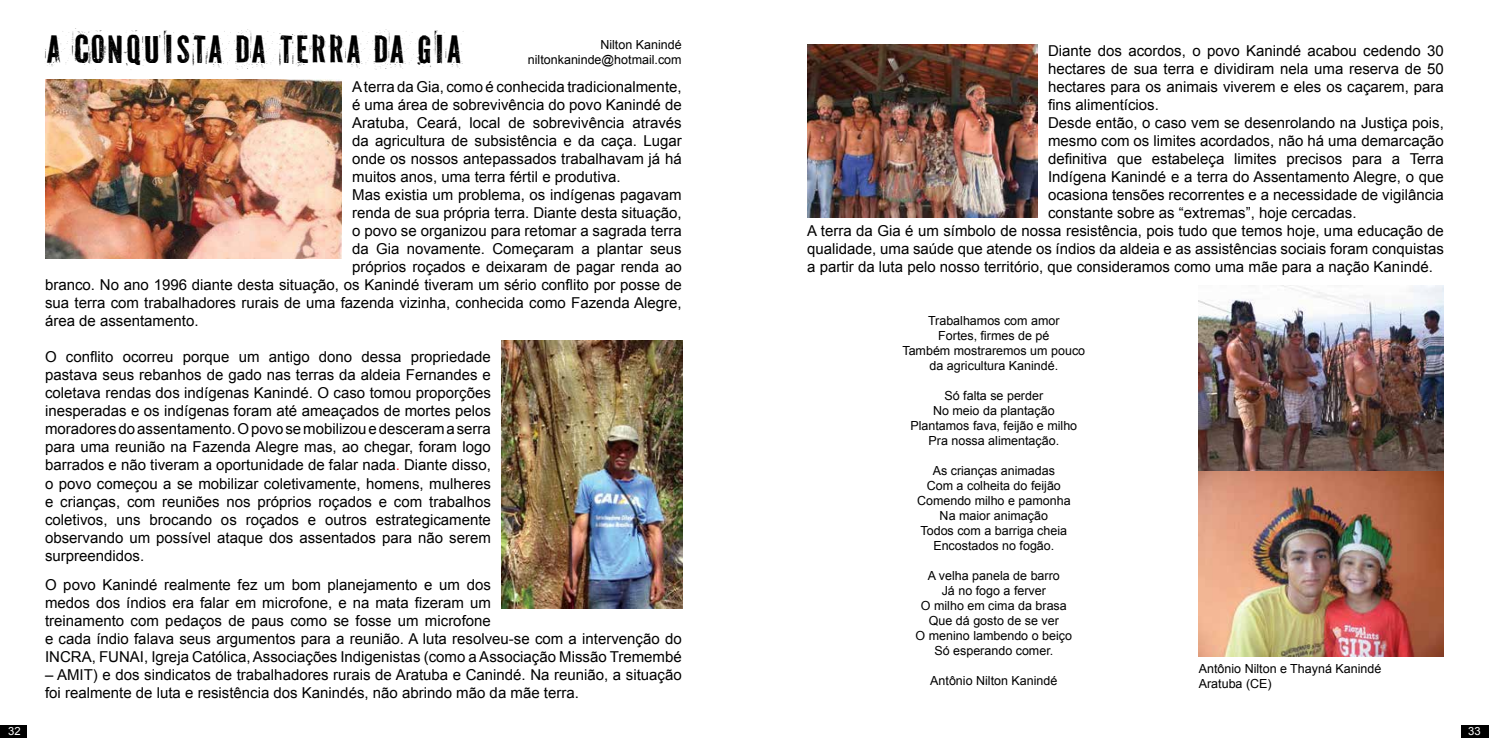
<style>
.page{position:relative;width:1489px;height:745px;background:#fff}
.page>*{position:absolute;margin:0;border:0;box-sizing:border-box;transform-origin:0 0}
.t1{font:37.5px "PF Fuel Pro";color:#000}
.t2{font:15px/18px "Arial";color:#000}
.t3{font:12.5px/15px "Arial";color:#000;text-align:center}
.t4{font:11.25px "Arial";color:#fff}
.s1{color:#f00}
</style>
<div class="page">
<img style="left:45px;top:80px;width:296px;height:178px">
<img style="left:501px;top:340px;width:181px;height:267px">
<img style="left:807px;top:45px;width:230px;height:172px">
<img style="left:1198px;top:285px;width:245px;height:370px">
<div style="left:0;top:724px;width:27px;height:12px;background:#000"></div>
<div style="left:1460px;top:724px;width:28px;height:12px;background:#000"></div>
<h1 class="t1" style="left:45px;top:22px;width:419px">A CONQUISTA DA TERRA DA GIA</h1>
<p class="t3" style="left:528px;top:37px;width:155px;text-align:right">Nilton Kanindé niltonkaninde@hotmail.com</p>
<p class="t2" style="left:352px;top:78px;width:331px">A terra da Gia, como é conhecida tradicionalmente,</p>
<p class="t2" style="left:352px;top:96px;width:331px">é uma área de sobrevivência do povo Kanindé de</p>
<p class="t2" style="left:352px;top:114px;width:331px">Aratuba, Ceará, local de sobrevivência através</p>
<p class="t2" style="left:352px;top:132px;width:331px">da agricultura de subsistência e da caça. Lugar</p>
<p class="t2" style="left:352px;top:150px;width:331px">onde os nossos antepassados trabalhavam já há</p>
<p class="t2" style="left:352px;top:168px;width:270px">muitos anos, uma terra fértil e produtiva.</p>
<p class="t2" style="left:352px;top:186px;width:331px">Mas existia um problema, os indígenas pagavam</p>
<p class="t2" style="left:352px;top:204px;width:331px">renda de sua própria terra. Diante desta situação,</p>
<p class="t2" style="left:352px;top:222px;width:331px">o povo se organizou para retomar a sagrada terra</p>
<p class="t2" style="left:352px;top:240px;width:331px">da Gia novamente. Começaram a plantar seus</p>
<p class="t2" style="left:352px;top:258px;width:331px">próprios roçados e deixaram de pagar renda ao</p>
<p class="t2" style="left:45px;top:276px;width:638px">branco. No ano 1996 diante desta situação, os Kanindé tiveram um sério conflito por posse de</p>
<p class="t2" style="left:45px;top:294px;width:638px">sua terra com trabalhadores rurais de uma fazenda vizinha, conhecida como Fazenda Alegre,</p>
<p class="t2" style="left:45px;top:312px;width:155px">área de assentamento.</p>
<p class="t2" style="left:45px;top:348px;width:447px;text-align:justify">O conflito ocorreu porque um antigo dono dessa propriedade pastava seus rebanhos de gado nas terras da aldeia Fernandes e coletava rendas dos indígenas Kanindé. O caso tomou proporções inesperadas e os indígenas foram até ameaçados de mortes pelos moradores do assentamento. O povo se mobilizou e desceram a serra para uma reunião na Fazenda Alegre mas, ao chegar, foram logo barrados e não tiveram a oportunidade de falar nada<span class="s1">.</span> Diante disso, o povo começou a se mobilizar coletivamente, homens, mulheres e crianças, com reuniões nos próprios roçados e com trabalhos coletivos, uns brocando os roçados e outros estrategicamente observando um possível ataque dos assentados para não serem surpreendidos.</p>
<p class="t2" style="left:45px;top:575px;width:638px">O povo Kanindé realmente fez um bom planejamento e um dos<br>medos dos índios era falar em microfone, e na mata fizeram um<br>treinamento com pedaços de paus como se fosse um microfone<br>e cada índio falava seus argumentos para a reunião. A luta resolveu-se com a intervenção do INCRA, FUNAI, Igreja Católica, Associações Indigenistas (como a Associação Missão Tremembé</p>
<p class="t2" style="left:45px;top:665px;width:638px">– AMIT) e dos sindicatos de trabalhadores rurais de Aratuba e Canindé. Na reunião, a situação foi realmente de luta e resistência dos Kanindés, não abrindo mão da mãe terra.</p>
<p class="t2" style="left:1047px;top:42px;width:397px">Diante dos acordos, o povo Kanindé acabou cedendo 30</p>
<p class="t2" style="left:1047px;top:60px;width:397px">hectares de sua terra e dividiram nela uma reserva de 50</p>
<p class="t2" style="left:1047px;top:78px;width:397px">hectares para os animais viverem e eles os caçarem, para</p>
<p class="t2" style="left:1047px;top:96px;width:112px">fins alimentícios.</p>
<p class="t2" style="left:1047px;top:114px;width:397px">Desde então, o caso vem se desenrolando na Justiça pois,</p>
<p class="t2" style="left:1047px;top:132px;width:397px">mesmo com os limites acordados, não há uma demarcação</p>
<p class="t2" style="left:1047px;top:150px;width:397px">definitiva que estabeleça limites precisos para a Terra</p>
<p class="t2" style="left:1047px;top:168px;width:397px">Indígena Kanindé e a terra do Assentamento Alegre, o que</p>
<p class="t2" style="left:1047px;top:186px;width:397px">ocasiona tensões recorrentes e a necessidade de vigilância</p>
<p class="t2" style="left:1047px;top:204px;width:310px">constante sobre as “extremas”, hoje cercadas.</p>
<p class="t2" style="left:807px;top:222px;width:638px">A terra da Gia é um símbolo de nossa resistência, pois tudo que temos hoje, uma educação de</p>
<p class="t2" style="left:807px;top:240px;width:638px">qualidade, uma saúde que atende os índios da aldeia e as assistências sociais foram conquistas</p>
<p class="t2" style="left:807px;top:258px;width:627px">a partir da luta pelo nosso território, que consideramos como uma mãe para a nação Kanindé.</p>
<p class="t3" style="left:902px;top:312px;width:184px">Trabalhamos com amor<br>Fortes, firmes de pé<br>Também mostraremos um pouco da agricultura Kanindé.</p>
<p class="t3" style="left:910px;top:387px;width:168px">Só falta se perder<br>No meio da plantação<br>Plantamos fava, feijão e milho<br>Pra nossa alimentação.</p>
<p class="t3" style="left:917px;top:462px;width:155px">As crianças animadas<br>Com a colheita do feijão<br>Comendo milho e pamonha<br>Na maior animação<br>Todos com a barriga cheia<br>Encostados no fogão.</p>
<p class="t3" style="left:915px;top:567px;width:158px">A velha panela de barro<br>Já no fogo a ferver<br>O milho em cima da brasa<br>Que dá gosto de se ver<br>O menino lambendo o beiço<br>Só esperando comer.</p>
<p class="t3" style="left:930px;top:672px;width:129px">Antônio Nilton Kanindé</p>
<p class="t3" style="left:1198px;top:660px;width:184px;text-align:left">Antônio Nilton e Thayná Kanindé<br>Aratuba (CE)</p>
<p class="t4" style="left:8px;top:723px;width:14px">32</p>
<p class="t4" style="left:1467px;top:723px;width:14px">33</p>
</div>
